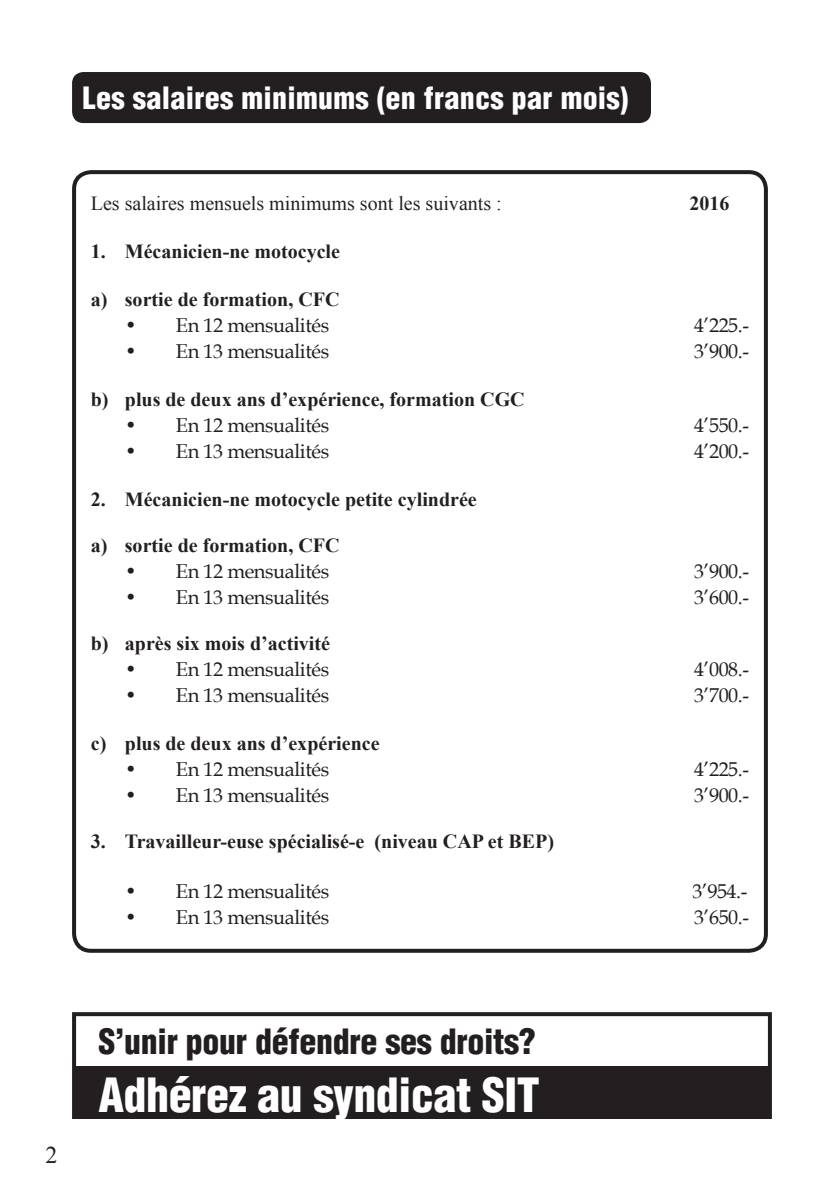
<style>
.page{position:relative;width:840px;height:1191px;background:#fff}
.page>*{position:absolute;margin:0;border:0;box-sizing:border-box;transform-origin:0 0}
.t1{font:900 condensed 46px "Helvetica";letter-spacing:-.01em;color:#fff}
.t2{font:900 condensed 34px "Helvetica";letter-spacing:-.01em;color:#231f20}
.t3{font:900 condensed 30px "Helvetica";letter-spacing:.01em;color:#fff}
.t4{font:24px "Times New Roman";color:#231f20}
.t5{font:20px "Book Antiqua";letter-spacing:-.02em;color:#231f20}
.t6{font:700 20px "Times New Roman";color:#231f20}
.t7{font:20px "Times New Roman";color:#231f20}
.s1{font-style:inherit}
</style>
<div class="page">
<div style="left:72px;top:1012px;width:699px;height:107px;border:4px solid #231f20"></div>
<div style="left:74px;top:1066px;width:695px;height:53px;background:#231f20"></div>
<div style="left:72px;top:170px;width:695px;height:782px;border:4px solid #231f20;border-radius:17px"></div>
<div style="left:72px;top:72px;width:578px;height:51px;background:#231f20;border-radius:11px"></div>
<h3 class="t3" style="left:82px;top:79px;width:547px">Les salaires minimums (en francs par mois)</h3>
<p class="t7" style="left:91px;top:189px;width:412px">Les salaires mensuels minimums sont les suivants :</p>
<p class="t6" style="left:689px;top:189px;width:41px">201<span class="s1">6</span></p>
<p class="t6" style="left:91px;top:237px;width:250px">1. Mécanicien-ne motocycle</p>
<p class="t6" style="left:91px;top:285px;width:250px">a) sortie de formation, CFC</p>
<p class="t5" style="left:125px;top:311px;width:206px">• En 12 mensualités</p>
<p class="t5" style="left:694px;top:311px;width:56px">4’225.-</p>
<p class="t5" style="left:125px;top:337px;width:206px">• En 13 mensualités</p>
<p class="t5" style="left:694px;top:337px;width:56px">3’900.-</p>
<p class="t6" style="left:91px;top:385px;width:435px">b) plus de deux ans d’expérience, formation CGC</p>
<p class="t5" style="left:125px;top:411px;width:206px">• En 12 mensualités</p>
<p class="t5" style="left:694px;top:411px;width:56px">4’550.-</p>
<p class="t5" style="left:125px;top:437px;width:206px">• En 13 mensualités</p>
<p class="t5" style="left:694px;top:437px;width:56px">4’200.-</p>
<p class="t6" style="left:91px;top:485px;width:387px">2. Mécanicien-ne motocycle petite cylindrée</p>
<p class="t6" style="left:91px;top:531px;width:250px">a) sortie de formation, CFC</p>
<p class="t5" style="left:125px;top:557px;width:206px">• En 12 mensualités</p>
<p class="t5" style="left:694px;top:557px;width:56px">3’900.-</p>
<p class="t5" style="left:125px;top:583px;width:206px">• En 13 mensualités</p>
<p class="t5" style="left:694px;top:583px;width:56px">3’600.-</p>
<p class="t6" style="left:91px;top:629px;width:241px">b) après six mois d’activité</p>
<p class="t5" style="left:125px;top:655px;width:206px">• En 12 mensualités</p>
<p class="t5" style="left:694px;top:655px;width:56px">4’008.-</p>
<p class="t5" style="left:125px;top:681px;width:206px">• En 13 mensualités</p>
<p class="t5" style="left:694px;top:681px;width:56px">3’700.-</p>
<p class="t6" style="left:91px;top:729px;width:290px">c) plus de deux ans d’expérience</p>
<p class="t5" style="left:125px;top:755px;width:206px">• En 12 mensualités</p>
<p class="t5" style="left:694px;top:755px;width:56px">4’225.-</p>
<p class="t5" style="left:125px;top:781px;width:206px">• En 13 mensualités</p>
<p class="t5" style="left:694px;top:781px;width:56px">3’900.-</p>
<p class="t6" style="left:91px;top:827px;width:464px">3. Travailleur-euse spécialisé-e (niveau CAP et BEP)</p>
<p class="t5" style="left:125px;top:877px;width:100px">• En 12</p>
<p class="t5" style="left:692px;top:877px;width:56px">3’954.-</p>
<p class="t5" style="left:125px;top:903px;width:206px">• En 13 mensualités</p>
<p class="t5" style="left:694px;top:903px;width:56px">3’650.-</p>
<p class="t4" style="left:45px;top:1138px;width:13px">2</p>
<h2 class="t2" style="left:98px;top:1020px;width:439px">S’unir pour défendre ses droits?</h2>
<h1 class="t1" style="left:98px;top:1066px;width:442px">Adhérez au syndicat SIT</h1>
</div>
